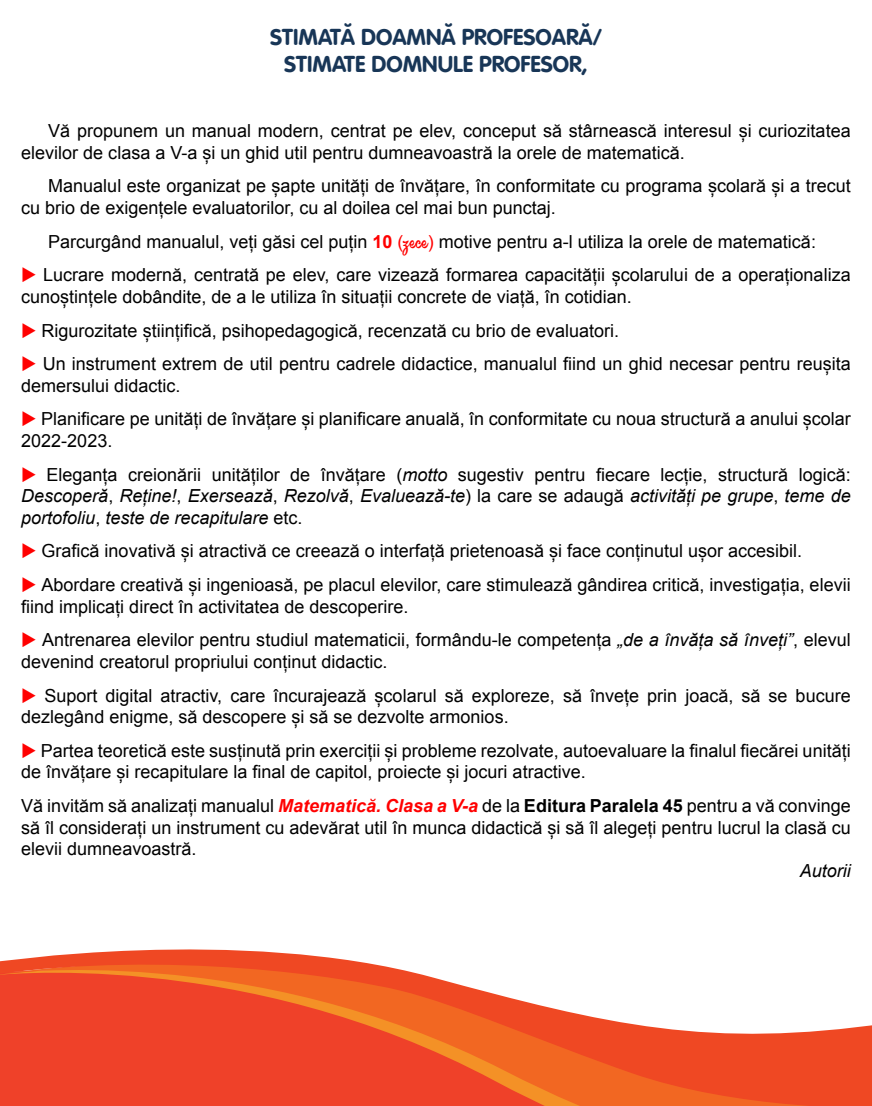
<style>
.page{position:relative;width:872px;height:1106px;background:#fff}
.page>*{position:absolute;margin:0;border:0;box-sizing:border-box;transform-origin:0 0}
.t1{font:700 22.5px/27px "VAG Rounded Std";color:#183657;text-align:center}
.t2{font:18px/21.6px "Arial";color:#000}
.t3{font:italic 18px "Arial";color:#000}
.s1{font-weight:700;color:#f00}
.s2{color:#f00}
.s3{font-family:"Winfield Script PERSONALUSE";color:#f00}
.s4{font-style:italic}
.s5{font-weight:700;font-style:italic;color:#f00}
.s6{font-weight:700}
</style>
<div class="page">
<svg style="left:1px;top:949px;width:871px;height:157px;fill:#ef4829"></svg>
<p class="t1" style="left:270px;top:24px;width:333px">STIMATĂ DOAMNĂ PROFESOARĂ/<br>STIMATE DOMNULE PROFESOR,</p>
<p class="t2" style="left:21px;top:120px;width:831px;text-indent:27px">Vă propunem un manual modern, centrat pe elev, conceput să stârnească interesul și curiozitatea elevilor de clasa a V-a și un ghid util pentru dumneavoastră la orele de matematică.</p>
<p class="t2" style="left:21px;top:175px;width:831px;text-indent:27px">Manualul este organizat pe șapte unități de învățare, în conformitate cu programa școlară și a trecut cu brio de exigențele evaluatorilor, cu al doilea cel mai bun punctaj.</p>
<p class="t2" style="left:48px;top:231px;width:769px">Parcurgând manualul, veți găsi cel puțin <span class="s1">10</span> <span class="s2">(</span><span class="s3">zece</span><span class="s2">)</span> motive pentru a-l utiliza la orele de matematică:</p>
<p class="t2" style="left:21px;top:264px;width:831px"><span class="s2">◆</span> Lucrare modernă, centrată pe elev, care vizează formarea capacității școlarului de a operaționaliza cunoștințele dobândite, de a le utiliza în situații concrete de viață, în cotidian.</p>
<p class="t2" style="left:21px;top:319px;width:599px"><span class="s2">◆</span> Rigurozitate științifică, psihopedagogică, recenzată cu brio de evaluatori.</p>
<p class="t2" style="left:21px;top:353px;width:831px"><span class="s2">◆</span> Un instrument extrem de util pentru cadrele didactice, manualul fiind un ghid necesar pentru reușita demersului didactic.</p>
<p class="t2" style="left:21px;top:408px;width:831px"><span class="s2">◆</span> Planificare pe unități de învățare și planificare anuală, în conformitate cu noua structură a anului școlar<br>2022-2023.</p>
<p class="t2" style="left:21px;top:463px;width:831px;text-align:justify"><span class="s2">◆</span> Eleganța creionării unităților de învățare (<span class="s4">motto</span> sugestiv pentru fiecare lecție, structură logică:<br><span class="s4">Descoperă</span>, <span class="s4">Reține!</span>, <span class="s4">Exersează</span>, <span class="s4">Rezolvă</span>, <span class="s4">Evaluează-te</span>) la care se adaugă <span class="s4">activități pe grupe</span>, <span class="s4">teme de portofoliu</span>, <span class="s4">teste de recapitulare</span> etc.</p>
<p class="t2" style="left:21px;top:540px;width:782px"><span class="s2">◆</span> Grafică inovativă și atractivă ce creează o interfață prietenoasă și face conținutul ușor accesibil.</p>
<p class="t2" style="left:21px;top:574px;width:831px"><span class="s2">◆</span> Abordare creativă și ingenioasă, pe placul elevilor, care stimulează gândirea critică, investigația, elevii fiind implicați direct în activitatea de descoperire.</p>
<p class="t2" style="left:21px;top:629px;width:831px"><span class="s2">◆</span> Antrenarea elevilor pentru studiul matematicii, formându-le competența <span class="s4">„de a învăța să înveți”</span>, elevul devenind creatorul propriului conținut didactic.</p>
<p class="t2" style="left:21px;top:684px;width:831px"><span class="s2">◆</span> Suport digital atractiv, care încurajează școlarul să exploreze, să învețe prin joacă, să se bucure dezlegând enigme, să descopere și să se dezvolte armonios.</p>
<p class="t2" style="left:21px;top:739px;width:831px"><span class="s2">◆</span> Partea teoretică este susținută prin exerciții și probleme rezolvate, autoevaluare la finalul fiecărei unități de învățare și recapitulare la final de capitol, proiecte și jocuri atractive.</p>
<p class="t2" style="left:21px;top:795px;width:831px;text-align:justify">Vă invităm să analizați manualul <span class="s5">Matematică. Clasa a V-a</span> de la <span class="s6">Editura Paralela 45</span> pentru a vă convinge să îl considerați un instrument cu adevărat util în munca didactică și să îl alegeți pentru lucrul la clasă cu elevii dumneavoastră.</p>
<p class="t3" style="left:799px;top:858px;width:53px">Autorii</p>
</div>
